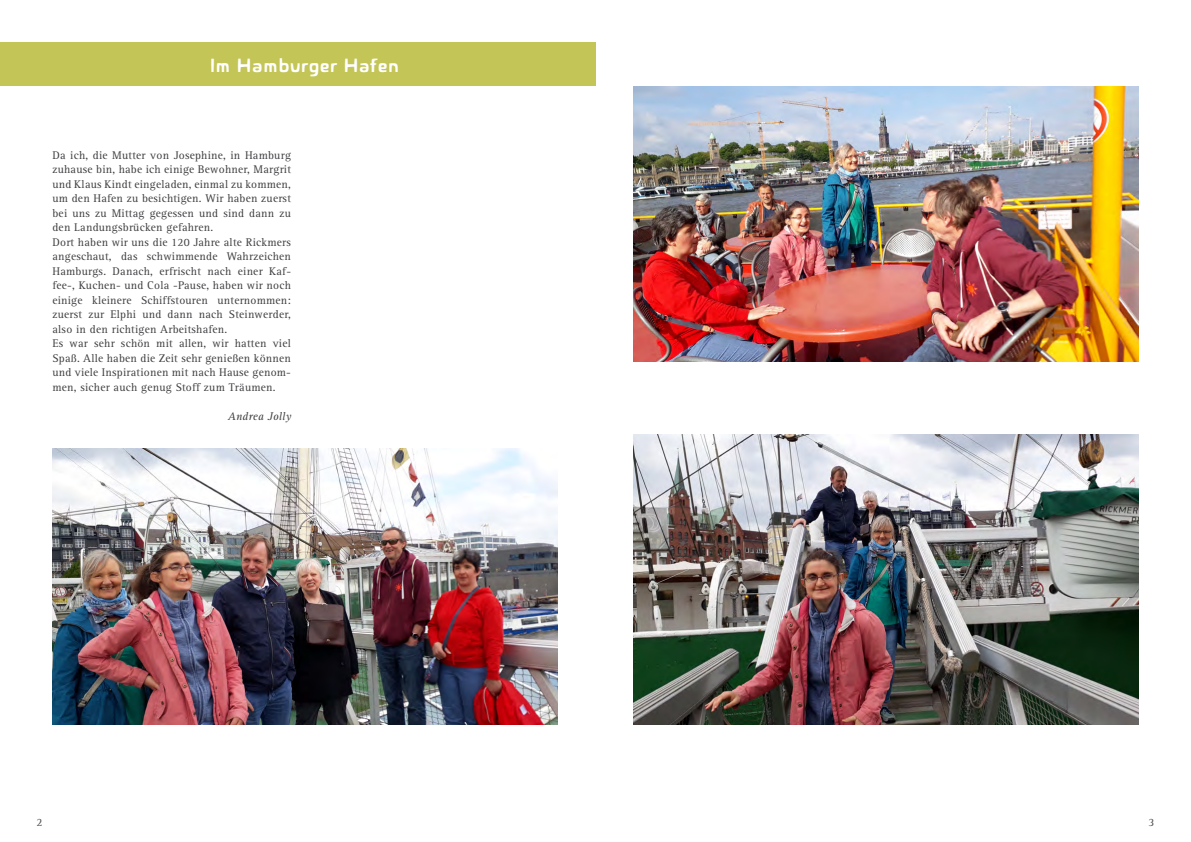
<style>
.page{position:relative;width:1191px;height:842px;background:#fff}
.page>*{position:absolute;margin:0;border:0;box-sizing:border-box;transform-origin:0 0}
.t1{font:700 20px "Novalis JY";letter-spacing:.02em;color:#fff}
.t2{font:11.5px/14.5px "Rotis Serif";letter-spacing:.02em;color:#3e3d40}
.t3{font:italic 11.5px "Rotis Serif";letter-spacing:.02em;color:#3e3d40}
.t4{font:11.5px "Rotis Serif";color:#4b4b4d}
</style>
<div class="page">
<div style="left:0;top:43px;width:595px;height:43px;background:#c3c557"></div>
<img style="left:634px;top:434px;width:504px;height:290px">
<img style="left:634px;top:86px;width:504px;height:276px">
<img style="left:52px;top:449px;width:505px;height:275px">
<h1 class="t1" style="left:211px;top:53px;width:190px">Im Hamburger Hafen</h1>
<p class="t2" style="left:52px;top:148px;width:240px">Da ich, die Mutter von Josephine, in Hamburg zuhause bin, habe ich einige Bewohner, Margrit und Klaus Kindt eingeladen, einmal zu kommen, um den Hafen zu besichtigen. Wir haben zuerst bei uns zu Mittag gegessen und sind dann zu den Landungsbrücken gefahren.<br>Dort haben wir uns die 120 Jahre alte Rickmers angeschaut, das schwimmende Wahrzeichen Hamburgs. Danach, erfrischt nach einer Kaf&shy;fee-, Kuchen- und Cola -Pause, haben wir noch einige kleinere Schiffstouren unternommen: zuerst zur Elphi und dann nach Steinwerder, also in den richtigen Arbeitshafen.<br>Es war sehr schön mit allen, wir hatten viel Spaß. Alle haben die Zeit sehr genießen können und viele Inspirationen mit nach Hause genom&shy;men, sicher auch genug Stoff zum Träumen.</p>
<p class="t3" style="left:228px;top:409px;width:65px">Andrea Jolly</p>
<p class="t4" style="left:37px;top:815px;width:7px">2</p>
<p class="t4" style="left:1148px;top:815px;width:7px">3</p>
</div>
